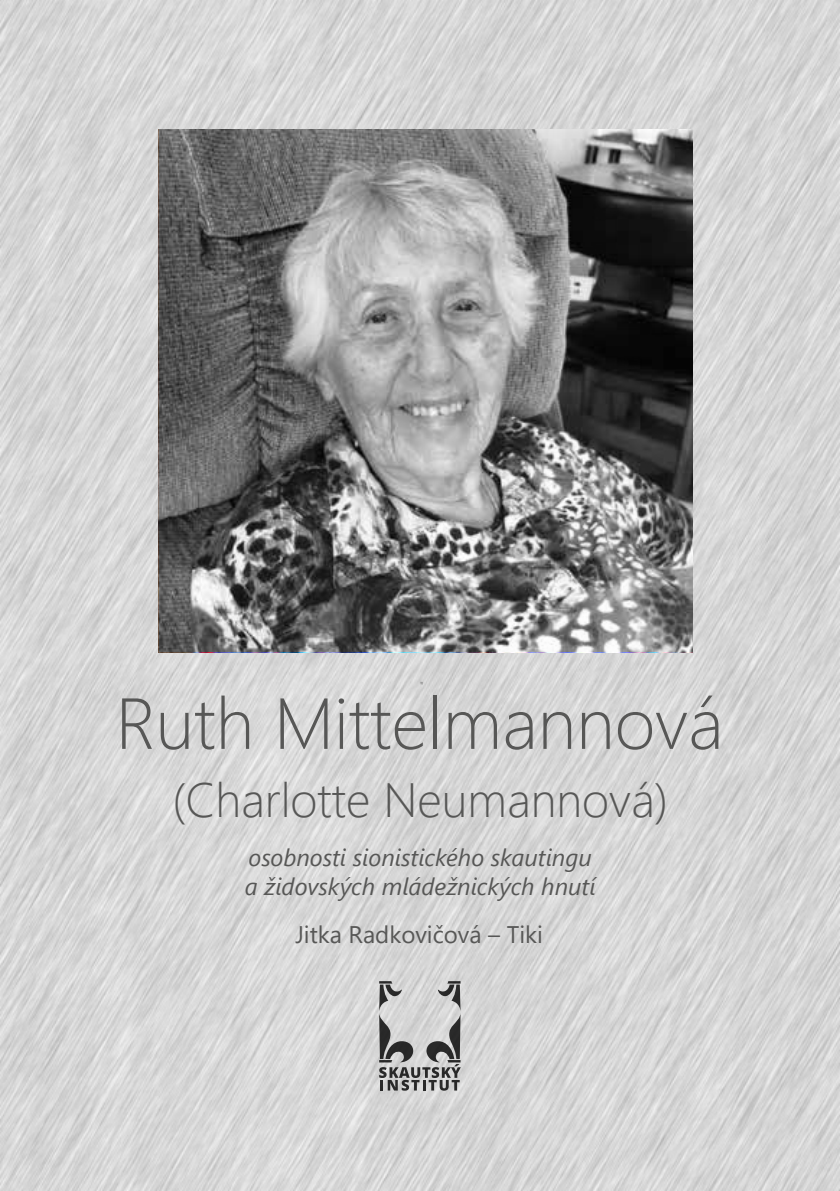
<style>
.page{position:relative;width:840px;height:1191px;background:#fff}
.page>*{position:absolute;margin:0;border:0;box-sizing:border-box;transform-origin:0 0}
.t1{font:300 72px "Segoe UI";color:#575756}
.t2{font:300 48px "Segoe UI";color:#575756}
.t3{font:italic 24px/28.8px "Segoe UI";color:#575756}
.t4{font:24px "Segoe UI";color:#575756}
</style>
<div class="page">
<img style="left:0;top:0;width:839px;height:1191px">
<svg style="left:379px;top:981px;width:81px;height:109px;background:#a3a3a3"></svg>
<svg style="left:159px;top:129px;width:533px;height:523px;background:#777"></svg>
<p class="t1" style="left:116px;top:665px;width:609px">Ruth Mittelmannová</p>
<p class="t2" style="left:172px;top:761px;width:497px">(Charlotte Neumannová)</p>
<p class="t3" style="left:245px;top:840px;width:352px">osobnosti sionistického skautingu a židovských mládežnických hnutí</p>
<p class="t4" style="left:295px;top:915px;width:249px">Jitka Radkovičová – Tiki</p>
</div>
